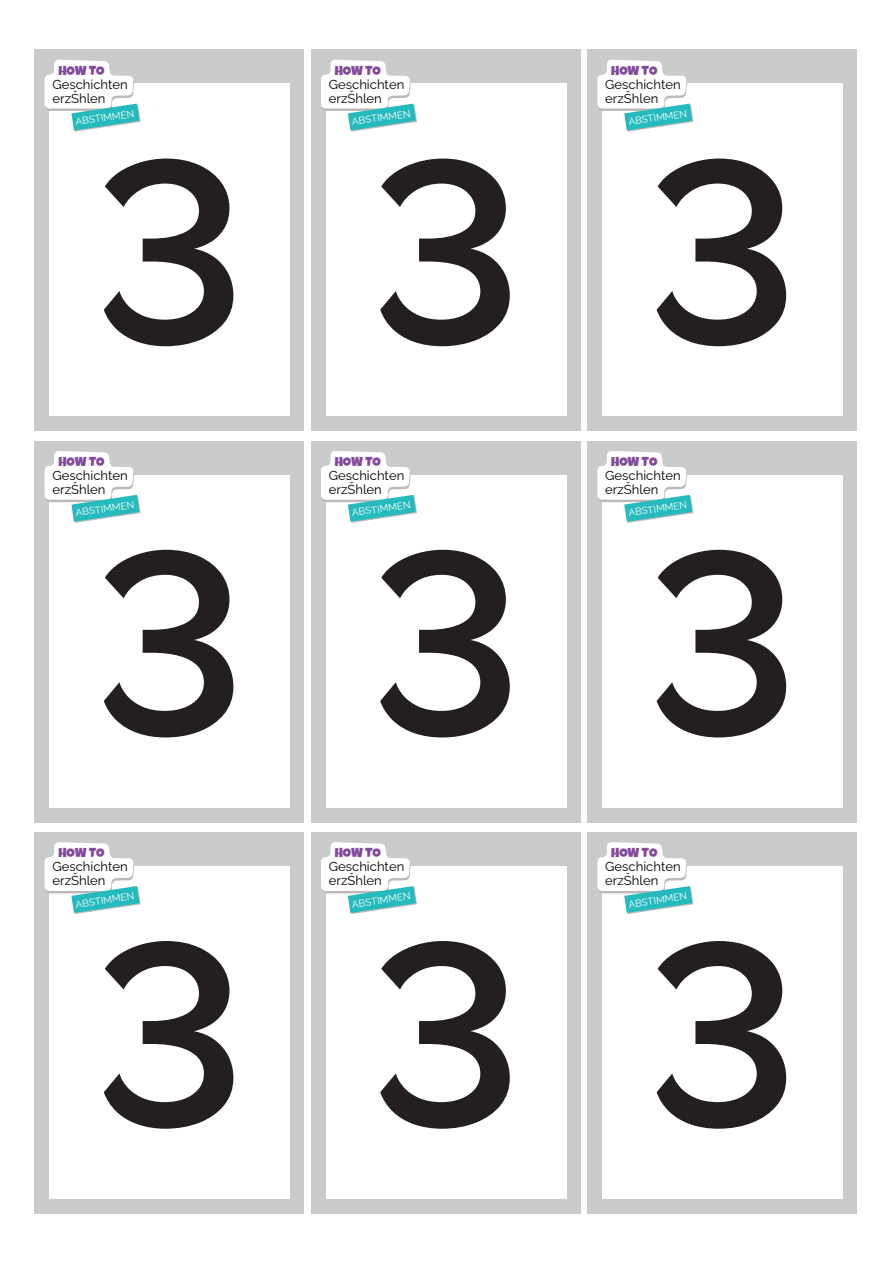
<style>
.page{position:relative;width:893px;height:1263px;background:#fff}
.page>*{position:absolute;margin:0;border:0;box-sizing:border-box;transform-origin:0 0}
.t1{font:13.05px/13.5px "Raleway";color:#000001}
.t2{font:13.05px "Luckiest Guy";color:#824a9b}
.t3{font:9.9px "Raleway";color:#fff}
</style>
<div class="page">
<div style="left:35px;top:50px;width:269px;height:381px;background:#cacccb"></div>
<div style="left:50px;top:84px;width:240px;height:332px;background:#fff"></div>
<svg style="left:104px;top:159px;width:129px;height:187px"></svg>
<svg style="left:45px;top:60px;width:96px;height:72px"></svg>
<div style="left:311px;top:50px;width:269px;height:381px;background:#cacccb"></div>
<div style="left:326px;top:84px;width:240px;height:332px;background:#fff"></div>
<svg style="left:380px;top:159px;width:130px;height:187px"></svg>
<svg style="left:321px;top:60px;width:96px;height:72px"></svg>
<div style="left:587px;top:50px;width:270px;height:381px;background:#cacccb"></div>
<div style="left:602px;top:84px;width:241px;height:332px;background:#fff"></div>
<svg style="left:657px;top:159px;width:129px;height:187px"></svg>
<svg style="left:597px;top:60px;width:96px;height:72px"></svg>
<div style="left:35px;top:441px;width:269px;height:381px;background:#cacccb"></div>
<div style="left:50px;top:475px;width:240px;height:332px;background:#fff"></div>
<svg style="left:104px;top:550px;width:129px;height:187px"></svg>
<svg style="left:45px;top:451px;width:96px;height:72px"></svg>
<div style="left:311px;top:441px;width:269px;height:381px;background:#cacccb"></div>
<div style="left:326px;top:475px;width:240px;height:332px;background:#fff"></div>
<svg style="left:380px;top:550px;width:130px;height:187px"></svg>
<svg style="left:321px;top:451px;width:96px;height:72px"></svg>
<div style="left:587px;top:441px;width:270px;height:381px;background:#cacccb"></div>
<div style="left:602px;top:475px;width:241px;height:332px;background:#fff"></div>
<svg style="left:657px;top:550px;width:129px;height:187px"></svg>
<svg style="left:597px;top:451px;width:96px;height:72px"></svg>
<div style="left:35px;top:832px;width:269px;height:381px;background:#cacccb"></div>
<div style="left:50px;top:866px;width:240px;height:332px;background:#fff"></div>
<svg style="left:104px;top:941px;width:129px;height:188px"></svg>
<svg style="left:45px;top:842px;width:96px;height:72px"></svg>
<div style="left:311px;top:832px;width:269px;height:381px;background:#cacccb"></div>
<div style="left:326px;top:866px;width:240px;height:332px;background:#fff"></div>
<svg style="left:380px;top:941px;width:130px;height:188px"></svg>
<svg style="left:321px;top:842px;width:96px;height:72px"></svg>
<div style="left:587px;top:832px;width:270px;height:381px;background:#cacccb"></div>
<div style="left:602px;top:866px;width:241px;height:332px;background:#fff"></div>
<svg style="left:657px;top:941px;width:129px;height:188px"></svg>
<svg style="left:597px;top:842px;width:96px;height:72px"></svg>
<p class="t2" style="left:58px;top:62px;width:48px">HOW TO</p>
<p class="t1" style="left:52px;top:76px;width:77px">Geschichten erzŠhlen</p>
<p class="t3" style="left:74px;top:114px;width:61px;rotate:-9deg">ABSTIMMEN</p>
<p class="t2" style="left:58px;top:453px;width:48px">HOW TO</p>
<p class="t1" style="left:52px;top:467px;width:77px">Geschichten erzŠhlen</p>
<p class="t3" style="left:74px;top:505px;width:61px;rotate:-9deg">ABSTIMMEN</p>
<p class="t2" style="left:58px;top:844px;width:48px">HOW TO</p>
<p class="t1" style="left:52px;top:859px;width:77px">Geschichten erzŠhlen</p>
<p class="t3" style="left:74px;top:897px;width:61px;rotate:-9deg">ABSTIMMEN</p>
<p class="t2" style="left:335px;top:62px;width:48px">HOW TO</p>
<p class="t1" style="left:329px;top:76px;width:77px">Geschichten erzŠhlen</p>
<p class="t3" style="left:351px;top:114px;width:61px;rotate:-9deg">ABSTIMMEN</p>
<p class="t2" style="left:335px;top:453px;width:48px">HOW TO</p>
<p class="t1" style="left:329px;top:467px;width:77px">Geschichten erzŠhlen</p>
<p class="t3" style="left:351px;top:505px;width:61px;rotate:-9deg">ABSTIMMEN</p>
<p class="t2" style="left:335px;top:844px;width:48px">HOW TO</p>
<p class="t1" style="left:329px;top:859px;width:77px">Geschichten erzŠhlen</p>
<p class="t3" style="left:351px;top:897px;width:61px;rotate:-9deg">ABSTIMMEN</p>
<p class="t2" style="left:611px;top:62px;width:48px">HOW TO</p>
<p class="t1" style="left:605px;top:76px;width:77px">Geschichten erzŠhlen</p>
<p class="t3" style="left:627px;top:114px;width:61px;rotate:-9deg">ABSTIMMEN</p>
<p class="t2" style="left:611px;top:453px;width:48px">HOW TO</p>
<p class="t1" style="left:605px;top:467px;width:77px">Geschichten erzŠhlen</p>
<p class="t3" style="left:627px;top:505px;width:61px;rotate:-9deg">ABSTIMMEN</p>
<p class="t2" style="left:611px;top:844px;width:48px">HOW TO</p>
<p class="t1" style="left:605px;top:859px;width:77px">Geschichten erzŠhlen</p>
<p class="t3" style="left:627px;top:897px;width:61px;rotate:-9deg">ABSTIMMEN</p>
</div>
